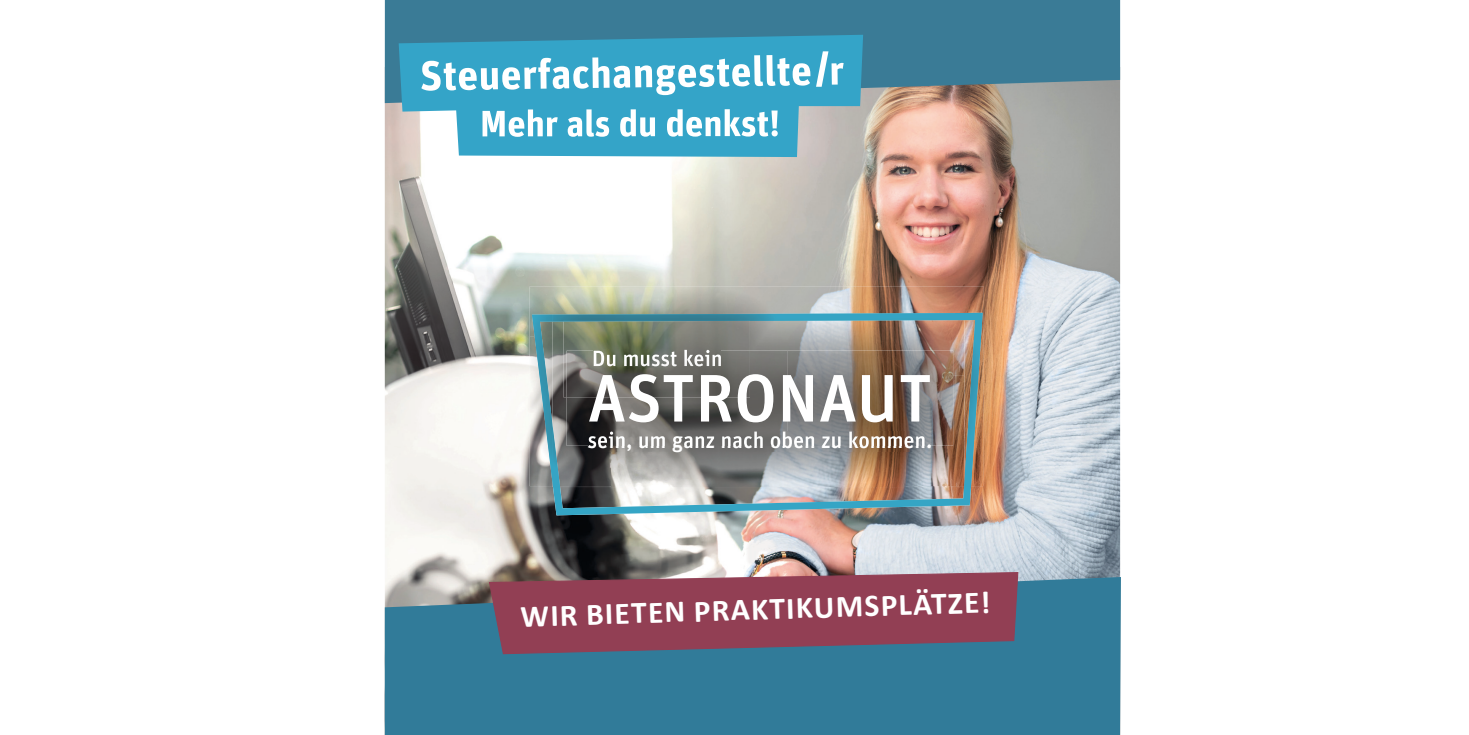
<style>
.page{position:relative;width:1469px;height:735px;background:#fff}
.page>*{position:absolute;margin:0;border:0;box-sizing:border-box;transform-origin:0 0}
.t1{font:500 67.02px "Unit";color:#fff}
.t2{font:700 31.5px "Calibri";color:#fff}
.t3{font:500 22.22px "Unit";color:#fff}
</style>
<div class="page">
<img style="left:385px;top:103px;width:735px;height:473px">
<svg style="left:385px;top:0;width:735px;height:103px;background:#467e95"></svg>
<div style="left:385px;top:576px;width:735px;height:158px;background:#317b99"></div>
<svg style="left:489px;top:571px;width:529px;height:83px;background:#894a5e"></svg>
<img style="left:532px;top:486px;width:450px;height:29px">
<img style="left:529px;top:286px;width:398px;height:50px">
<img style="left:927px;top:286px;width:56px;height:200px">
<img style="left:529px;top:336px;width:3px;height:150px">
<img style="left:532px;top:312px;width:450px;height:174px">
<img style="left:552px;top:321px;width:59px;height:165px">
<img style="left:750px;top:320px;width:214px;height:55px">
<img style="left:905px;top:375px;width:59px;height:111px">
<img style="left:611px;top:451px;width:294px;height:35px">
<img style="left:588px;top:445px;width:343px;height:6px">
<img style="left:563px;top:320px;width:187px;height:77px">
<img style="left:566px;top:350px;width:387px;height:95px">
<img style="left:566px;top:350px;width:184px;height:47px">
<img style="left:588px;top:431px;width:343px;height:14px">
<svg style="left:399px;top:35px;width:464px;height:122px;background:#55aac6"></svg>
<svg style="left:482px;top:109px;width:295px;height:28px"></svg>
<svg style="left:421px;top:55px;width:389px;height:40px"></svg>
<svg style="left:816px;top:51px;width:27px;height:36px"></svg>
<h1 class="t1" style="left:587px;top:358px;width:346px">ASTRONAUT</h1>
<p class="t3" style="left:587px;top:426px;width:346px">sein, um ganz nach oben zu kommen.</p>
<h2 class="t2" style="left:520px;top:594px;width:471px;rotate:-2deg">WIR BIETEN PRAKTIKUMSPLÄTZE!</h2>
</div>
